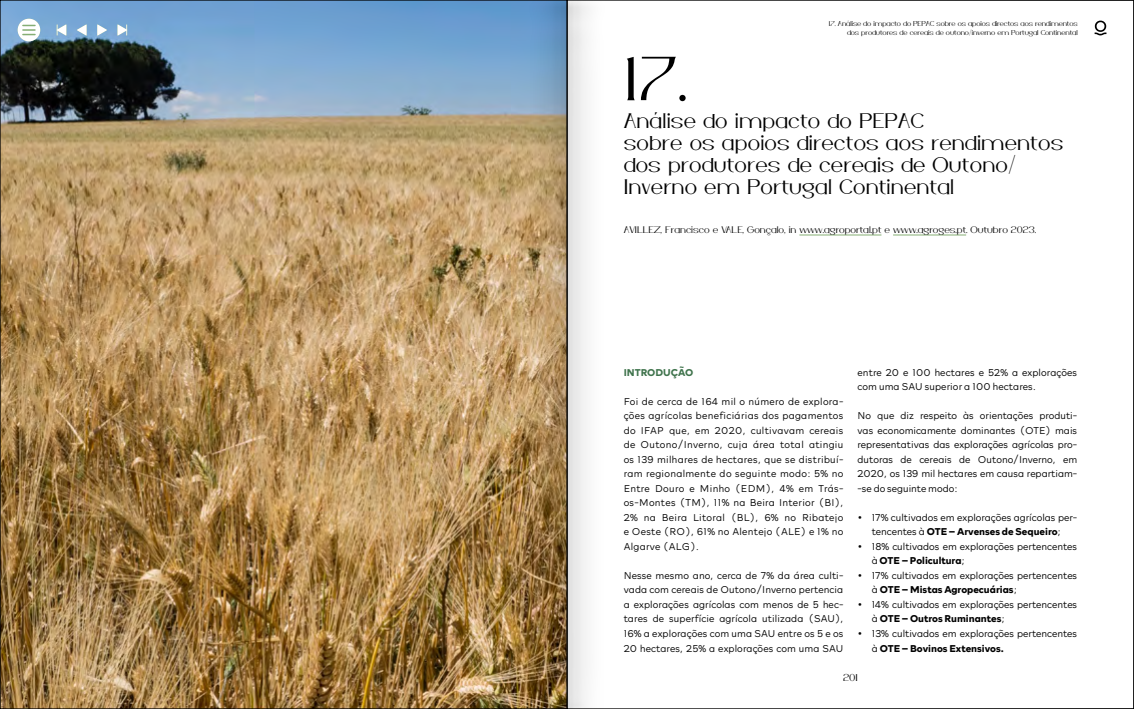
<style>
.page{position:relative;width:1134px;height:709px;background:#fff}
.page>*{position:absolute;margin:0;border:0;box-sizing:border-box;transform-origin:0 0}
.t1{font:62px "IF Bosch";color:#000}
.t2{font:21px/22px "IF Bosch";letter-spacing:.01em;color:#000}
.t3{font:200 10px/14.5px "Rockford Sans";color:#000}
.t4{font:700 10px "Rockford Sans";color:#40744d}
.t5{font:10px "IF Bosch";color:#000}
.t6{font:9.5px "IF Bosch";color:#000}
.t7{font:7px/9px "IF Bosch";letter-spacing:-.01em;color:#000;text-align:right}
.s1{font-weight:700}
</style>
<div class="page">
<img style="left:2px;top:2px;width:522px;height:705px">
<hr style="left:799px;top:235px;width:82px;height:1px;background:#85ae74">
<hr style="left:893px;top:235px;width:73px;height:1px;background:#85ae74">
<svg style="left:1094px;top:21px;width:12px;height:14px"></svg>
<div style="left:567px;top:0;width:42px;height:709px;background:linear-gradient(to right,#e2e2e2,#fff)"></div>
<img style="left:524px;top:0;width:43px;height:709px">
<svg style="left:77px;top:24px;width:10px;height:12px"></svg>
<svg style="left:57px;top:24px;width:9px;height:12px"></svg>
<svg style="left:97px;top:24px;width:10px;height:12px"></svg>
<svg style="left:117px;top:24px;width:10px;height:12px"></svg>
<svg style="left:18px;top:19px;width:22px;height:22px"></svg>
<svg style="left:23px;top:25px;width:12px;height:10px"></svg>
<p class="t7" style="left:829px;top:19px;width:250px">17. Análise do impacto do PEPAC sobre os apoios directos aos rendimentos dos produtores de cereais de outono/inverno em Portugal Continental</p>
<h1 class="t1" style="left:624px;top:33px;width:65px">17.</h1>
<h2 class="t2" style="left:624px;top:108px;width:441px">Análise do impacto do PEPAC<br>sobre os apoios directos aos rendimentos dos produtores de cereais de Outono/ Inverno em Portugal Continental</h2>
<p class="t6" style="left:624px;top:223px;width:414px">AVILLEZ, Francisco e VALE, Gonçalo, in www.agroportal.pt e www.agroges.pt. Outubro 2023.</p>
<p class="t4" style="left:624px;top:365px;width:71px">INTRODUÇÃO</p>
<p class="t3" style="left:624px;top:393px;width:221px;text-align:justify">Foi de cerca de 164 mil o número de explora&shy;ções agrícolas beneficiárias dos pagamentos do IFAP que, em 2020, cultivavam cereais de Outono/Inverno, cuja área total atingiu os 139 milhares de hectares, que se distribuí&shy;ram regionalmente do seguinte modo: 5% no Entre Douro e Minho (EDM), 4% em Trás&shy;os-Montes (TM), 11% na Beira Interior (BI), 2% na Beira Litoral (BL), 6% no Ribatejo e Oeste (RO), 61% no Alentejo (ALE) e 1% no Algarve (ALG).</p>
<p class="t3" style="left:624px;top:567px;width:221px;text-align:justify">Nesse mesmo ano, cerca de 7% da área culti&shy;vada com cereais de Outono/Inverno pertencia a explorações agrícolas com menos de 5 hec&shy;tares de superfície agrícola utilizada (SAU), 16% a explorações com uma SAU entre os 5 e os 20 hectares, 25% a explorações com uma SAU</p>
<p class="t3" style="left:857px;top:364px;width:221px">entre 20 e 100 hectares e 52% a explorações com uma SAU superior a 100 hectares.</p>
<p class="t3" style="left:857px;top:408px;width:221px;text-align:justify">No que diz respeito às orientações produti&shy;vas economicamente dominantes (OTE) mais representativas das explorações agrícolas pro&shy;dutoras de cereais de Outono/Inverno, em 2020, os 139 mil hectares em causa repartiam--se do seguinte modo:</p>
<p class="t3" style="left:857px;top:509px;width:221px;text-align:center"><span class="s1">•</span> 17% cultivados em explorações agrícolas per&shy;tencentes à <span class="s1">OTE – Arvenses de Sequeiro</span>;</p>
<p class="t3" style="left:872px;top:538px;width:207px;text-indent:-14px"><span class="s1">•</span> 18% cultivados em explorações pertencentes à <span class="s1">OTE – Policultura</span>;</p>
<p class="t3" style="left:872px;top:567px;width:207px;text-indent:-14px"><span class="s1">•</span> 17% cultivados em explorações pertencentes à <span class="s1">OTE – Mistas Agropecuárias</span>;</p>
<p class="t3" style="left:872px;top:596px;width:207px;text-indent:-14px"><span class="s1">•</span> 14% cultivados em explorações pertencentes à <span class="s1">OTE – Outros Ruminantes</span>;</p>
<p class="t3" style="left:872px;top:625px;width:207px;text-indent:-14px"><span class="s1">•</span> 13% cultivados em explorações pertencentes à <span class="s1">OTE – Bovinos Extensivos.</span></p>
<p class="t5" style="left:843px;top:669px;width:16px">201</p>
</div>
